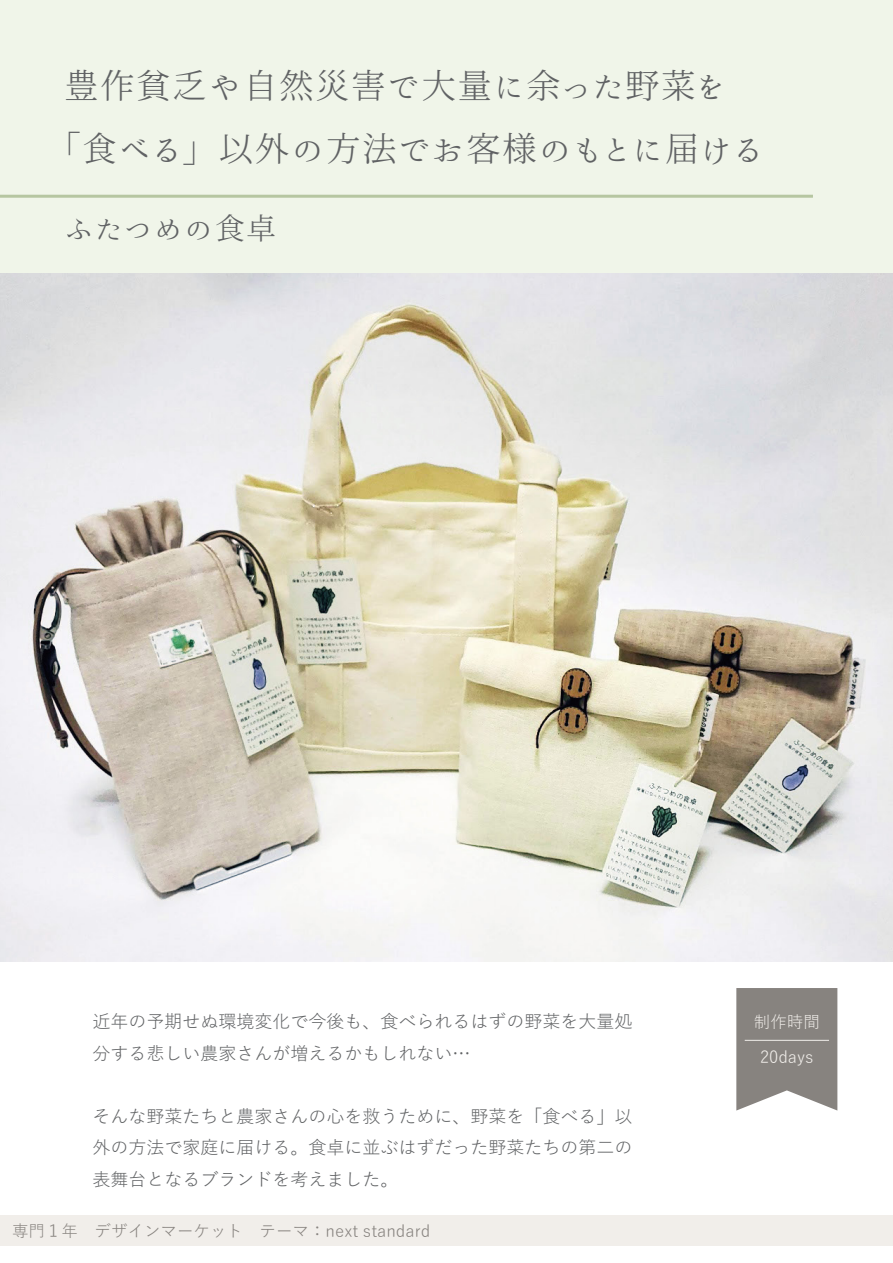
<style>
.page{position:relative;width:893px;height:1263px;background:#fff}
.page>*{position:absolute;margin:0;border:0;box-sizing:border-box;transform-origin:0 0}
.t1{font:36px/63px "Honoka Shin Mincho L";color:#606264;text-align:center}
.t2{font:31.5px "Honoka Shin Mincho L";color:#606264}
.t3{font:18px/31.5px "Yu Gothic";color:#606264}
.t4{font:16.5px "Yu Gothic";color:#87837f}
.t5{font:16.5px/35px "Yu Gothic";color:#f1eeea;text-align:center}
</style>
<div class="page">
<img style="left:0;top:273px;width:893px;height:688px">
<div style="left:0;top:0;width:893px;height:273px;background:#f0f5e9"></div>
<hr style="left:0;top:195px;width:813px;height:3px;background:#b6c6a1">
<svg style="left:736px;top:988px;width:101px;height:122px;background:#918d89"></svg>
<hr style="left:745px;top:1040px;width:84px;height:1px;background:#f1eeea">
<div style="left:0;top:1215px;width:893px;height:31px;background:#f1eeea"></div>
<h1 class="t1" style="left:45px;top:54px;width:719px">豊作貧乏や自然災害で大量に余った野菜を<br>「食べる」以外の方法でお客様のもとに届ける</h1>
<h2 class="t2" style="left:63px;top:207px;width:215px">ふたつめの食卓</h2>
<p class="t3" style="left:93px;top:1003px;width:542px">近年の予期せぬ環境変化で今後も、食べられるはずの野菜を大量処分する悲しい農家さんが増えるかもしれない…</p>
<p class="t3" style="left:93px;top:1098px;width:542px;text-align:justify">そんな野菜たちと農家さんの心を救うために、野菜を「食べる」以外の方法で家庭に届ける。食卓に並ぶはずだった野菜たちの第二の表舞台となるブランドを考えました。</p>
<p class="t4" style="left:12px;top:1216px;width:420px">専門１年　デザインマーケット　テーマ：next standard</p>
<p class="t5" style="left:754px;top:1002px;width:67px">制作時間<br>20days</p>
</div>
